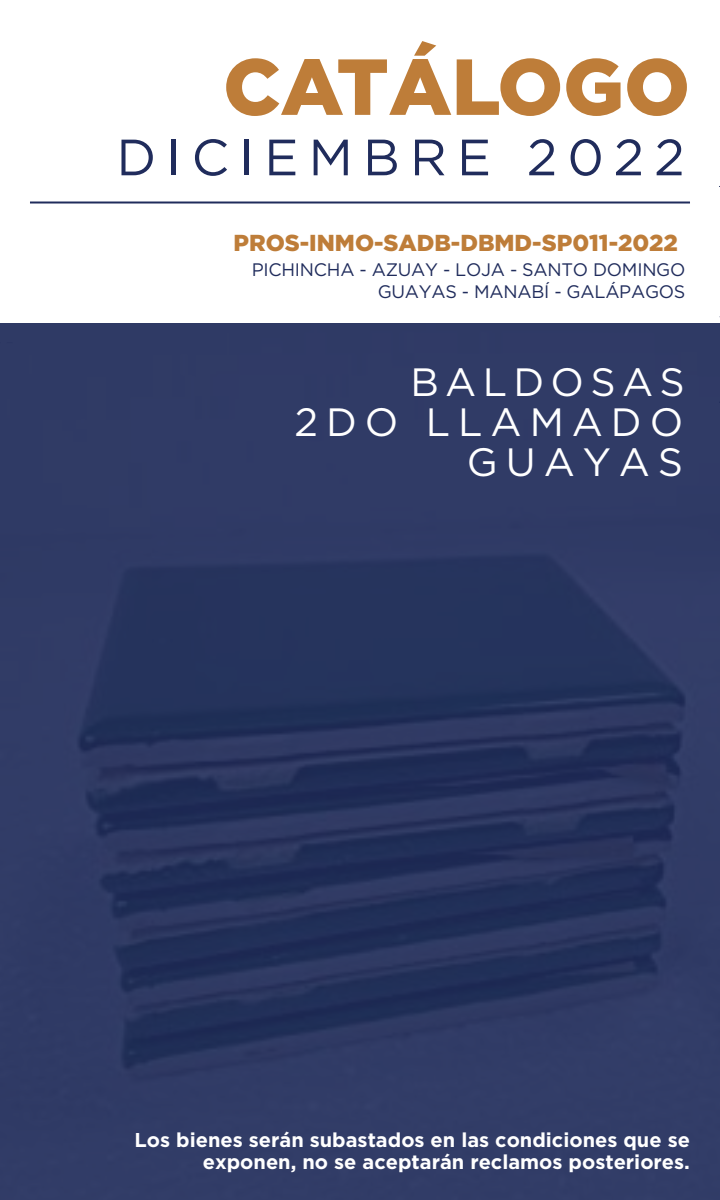
<style>
.page{position:relative;width:720px;height:1200px;background:#fff}
.page>*{position:absolute;margin:0;border:0;box-sizing:border-box;transform-origin:0 0}
.t1{font:900 79.2px "Gotham";color:#be7d39}
.t2{font:50.9px "Gotham";letter-spacing:.2em;color:#202c5c}
.t3{font:39.5px/40.3px "Gotham";letter-spacing:.2em;color:#fff;text-align:right}
.t4{font:900 23.1px "Gotham";color:#be7d39}
.t5{font:700 20px/22px "Gotham";color:#fff;text-align:right}
.t6{font:18.1px/21.6px "Gotham";letter-spacing:-.015em;color:#202c5c;text-align:right}
</style>
<div class="page">
<img style="left:0;top:323px;width:720px;height:877px">
<hr style="left:30px;top:202px;width:660px;height:2px;background:#202c5c">
<svg style="left:0;top:342px;width:13px;height:1px"></svg>
<h1 class="t1" style="left:223px;top:41px;width:468px">CATÁLOGO</h1>
<h2 class="t2" style="left:116px;top:125px;width:570px">DICIEMBRE 2022</h2>
<p class="t4" style="left:234px;top:230px;width:446px">PROS-INMO-SADB-DBMD-SP011-2022</p>
<p class="t6" style="left:252px;top:258px;width:435px">PICHINCHA - AZUAY - LOJA - SANTO DOMINGO<br>GUAYAS - MANABÍ - GALÁPAGOS</p>
<h3 class="t3" style="left:295px;top:361px;width:392px">BALDOSAS<br>2DO LLAMADO<br>GUAYAS</h3>
<p class="t5" style="left:135px;top:1129px;width:557px">Los bienes serán subastados en las condiciones que se exponen, no se aceptarán reclamos posteriores.</p>
</div>
